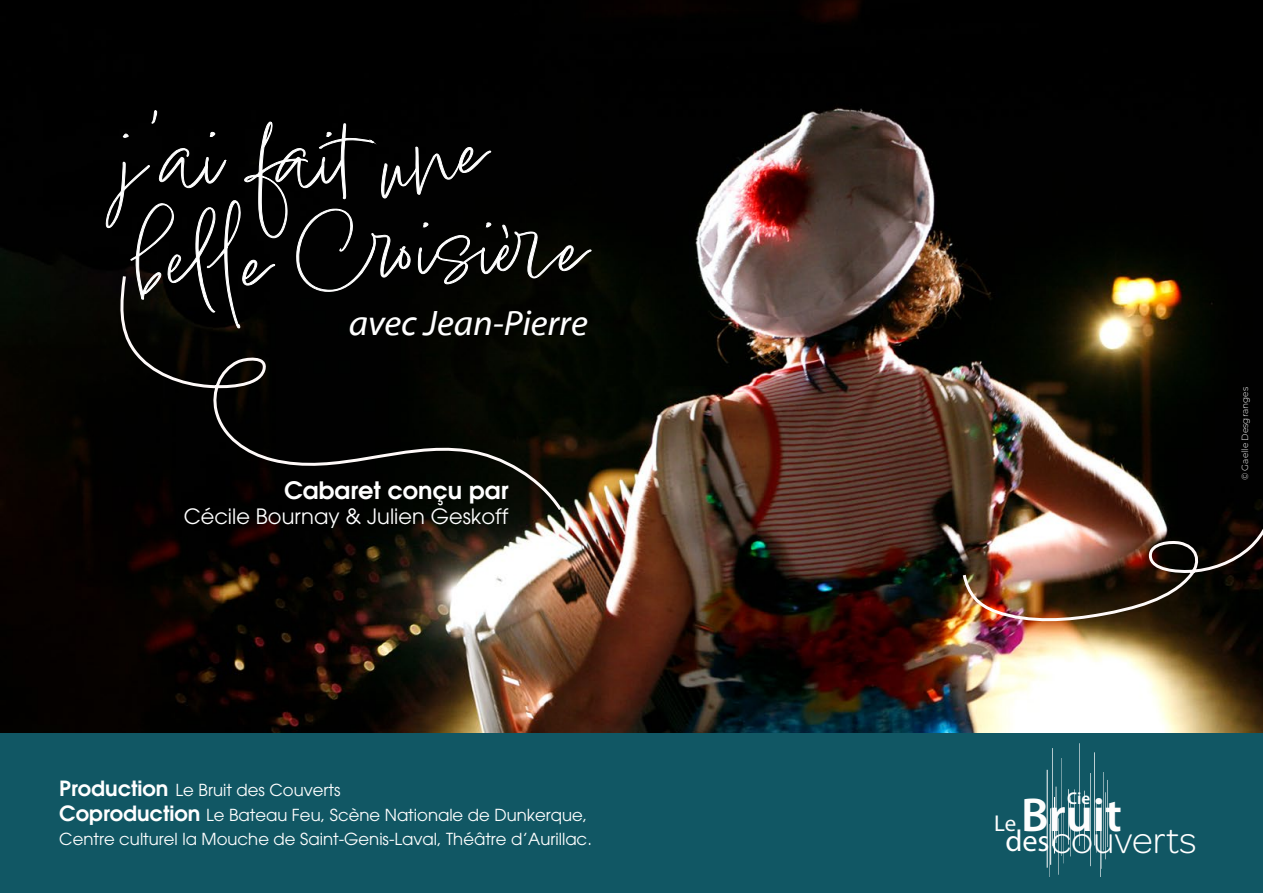
<style>
.page{position:relative;width:1263px;height:893px;background:#fff}
.page>*{position:absolute;margin:0;border:0;box-sizing:border-box;transform-origin:0 0}
.t1{font:100.05px "Lindsey Signature";color:#fff;scale:1.13 1}
.t2{font:600 47.85px "Myriad Pro";color:#fdfdfd}
.t3{font:300 39.45px "Omnes";color:#fff}
.t4{font:italic 35.7px "Myriad Web Pro";color:#fff}
.t5{font:30.3px "Myriad Pro";color:#fff}
.t6{font:600 24px "Avant Garde";color:#fff}
.t7{font:21px "Avant Garde LT";color:#fff}
.t8{font:600 17.1px "Myriad Pro";color:#fff}
.t9{font:16.5px/24.6px "Avant Garde LT";color:#fff}
.t10{font:300 9px "Montserrat";color:#fff}
.s1{font-family:"Avant Garde";font-weight:600;font-size:21px}
.s2{font-weight:400;font-size:22.95px}
</style>
<div class="page">
<img style="left:0;top:0;width:1263px;height:733px">
<svg style="left:118px;top:273px;width:446px;height:240px;background:#090906"></svg>
<img style="left:961px;top:495px;width:302px;height:132px">
<div style="left:0;top:733px;width:1263px;height:160px;background:#115764"></div>
<hr style="left:1090px;top:773px;width:1px;height:93px;background:#fff">
<hr style="left:1094px;top:752px;width:1px;height:93px;background:#fff">
<hr style="left:1096px;top:799px;width:1px;height:54px;background:#fff">
<hr style="left:1100px;top:810px;width:1px;height:66px;background:#fff">
<hr style="left:1102px;top:802px;width:1px;height:67px;background:#fff">
<hr style="left:1104px;top:772px;width:1px;height:78px;background:#fff">
<hr style="left:1106px;top:792px;width:1px;height:67px;background:#fff">
<hr style="left:1107px;top:780px;width:1px;height:67px;background:#fff">
<hr style="left:1047px;top:770px;width:1px;height:98px;background:#fff">
<hr style="left:1049px;top:824px;width:1px;height:52px;background:#fff">
<hr style="left:1050px;top:808px;width:1px;height:57px;background:#fff">
<hr style="left:1052px;top:748px;width:1px;height:98px;background:#fff">
<hr style="left:1054px;top:797px;width:1px;height:56px;background:#fff">
<hr style="left:1056px;top:787px;width:1px;height:56px;background:#fff">
<hr style="left:1058px;top:818px;width:1px;height:57px;background:#fff">
<hr style="left:1062px;top:758px;width:1px;height:98px;background:#fff">
<hr style="left:1064px;top:807px;width:1px;height:56px;background:#fff">
<hr style="left:1068px;top:789px;width:1px;height:56px;background:#fff">
<hr style="left:1071px;top:797px;width:1px;height:59px;background:#fff">
<hr style="left:1075px;top:789px;width:1px;height:59px;background:#fff">
<hr style="left:1079px;top:743px;width:1px;height:103px;background:#fff">
<hr style="left:1084px;top:791px;width:1px;height:59px;background:#fff">
<svg style="left:130px;top:199px;width:145px;height:130px;background:#1f1e1e"></svg>
<div style="left:287px;top:146px;width:305px;height:152px;background:#010101"></div>
<h1 class="t1" style="left:122px;top:96px;width:210px">j’ai fait</h1>
<h3 class="t4" style="left:349px;top:304px;width:240px">avec Jean-Pierre</h3>
<h3 class="t6" style="left:284px;top:474px;width:226px">Cabaret conçu par</h3>
<p class="t7" style="left:184px;top:504px;width:326px">Cécile Bournay &amp; Julien Geskoff</p>
<p class="t9" style="left:59px;top:778px;width:534px"><span class="s1">Production</span> Le Bruit des Couverts<br><span class="s1">Coproduction</span> Le Bateau Feu, Scène Nationale de Dunkerque,<br>Centre culturel la Mouche de Saint-Genis-Laval, Théâtre d’Aurillac.</p>
<p class="t10" style="left:1239px;top:480px;width:95px;rotate:-90deg">© Gaelle Desgranges</p>
<p class="t8" style="left:1067px;top:788px;width:25px">Cie</p>
<h2 class="t2" style="left:994px;top:785px;width:129px"><span class="s2">Le</span> Bruit</h2>
<h3 class="t5" style="left:1005px;top:822px;width:46px">des</h3>
<h3 class="t3" style="left:1051px;top:814px;width:147px">couverts</h3>
</div>
